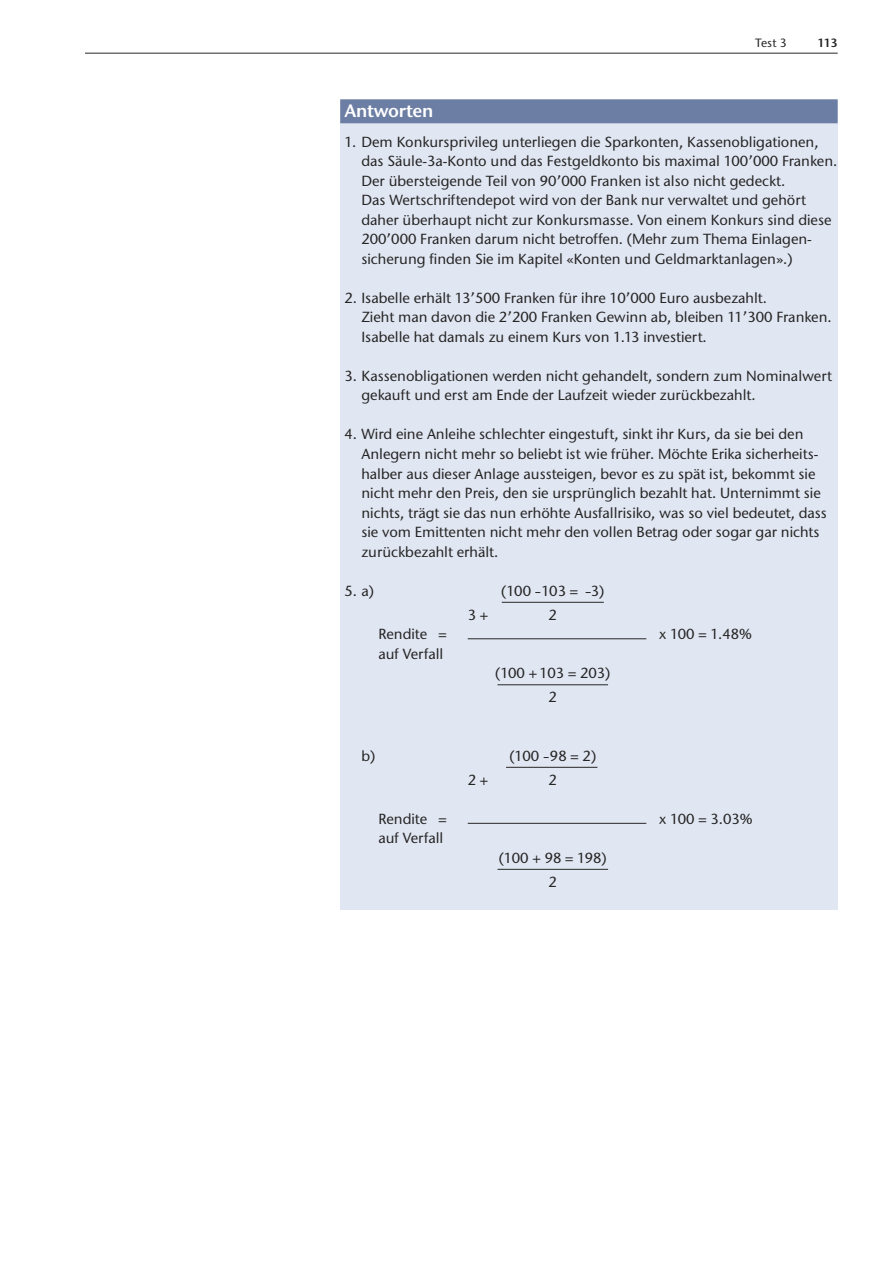
<style>
.page{position:relative;width:893px;height:1263px;background:#fff}
.page>*{position:absolute;margin:0;border:0;box-sizing:border-box;transform-origin:0 0}
.t1{font:18px "Stone Sans ITC Semi";letter-spacing:-.015em;color:#fff}
.t2{font:500 14.7px/19.5px "Stone Sans ITC";color:#272627}
.t3{font:500 12px "Stone Sans ITC";color:#272627}
.t4{font:12px "Stone Sans ITC Semi";color:#272627}
</style>
<div class="page">
<hr style="left:85px;top:53px;width:753px;height:1px;background:#272627">
<div style="left:340px;top:123px;width:498px;height:787px;background:#e1e7f2"></div>
<hr style="left:502px;top:602px;width:102px;height:1px;background:#272627">
<hr style="left:468px;top:638px;width:178px;height:1px;background:#272627">
<hr style="left:497px;top:684px;width:111px;height:1px;background:#272627">
<hr style="left:506px;top:767px;width:91px;height:1px;background:#272627">
<hr style="left:468px;top:823px;width:178px;height:1px;background:#272627">
<hr style="left:497px;top:869px;width:111px;height:1px;background:#272627">
<div style="left:340px;top:99px;width:498px;height:24px;background:#6c7ea3"></div>
<p class="t1" style="left:344px;top:99px;width:91px">Antworten</p>
<p class="t3" style="left:755px;top:35px;width:33px">Test 3</p>
<p class="t4" style="left:818px;top:35px;width:22px">113</p>
<p class="t2" style="left:361px;top:132px;width:477px;text-indent:-17px">1. Dem Konkursprivileg unterliegen die Sparkonten, Kassenobligationen, das Säule-3a-Konto und das Festgeldkonto bis maximal 100’000 Franken.<br>Der übersteigende Teil von 90’000 Franken ist also nicht gedeckt.<br>Das Wertschriftendepot wird von der Bank nur verwaltet und gehört daher überhaupt nicht zur Konkursmasse. Von einem Konkurs sind diese 200’000 Franken darum nicht betroffen. (Mehr zum Thema Einlagen&shy;sicherung finden Sie im Kapitel «Konten und Geldmarktanlagen».)</p>
<p class="t2" style="left:361px;top:288px;width:472px;text-indent:-17px">2. Isabelle erhält 13’500 Franken für ihre 10’000 Euro ausbezahlt.<br>Zieht man davon die 2’200 Franken Gewinn ab, bleiben 11’300 Franken.<br>Isabelle hat damals zu einem Kurs von 1.13 investiert.</p>
<p class="t2" style="left:361px;top:366px;width:472px;text-indent:-17px">3. Kassenobligationen werden nicht gehandelt, sondern zum Nominalwert gekauft und erst am Ende der Laufzeit wieder zurückbezahlt.</p>
<p class="t2" style="left:361px;top:424px;width:467px;text-indent:-17px">4. Wird eine Anleihe schlechter eingestuft, sinkt ihr Kurs, da sie bei den Anlegern nicht mehr so beliebt ist wie früher. Möchte Erika sicherheits&shy;halber aus dieser Anlage aussteigen, bevor es zu spät ist, bekommt sie nicht mehr den Preis, den sie ursprünglich bezahlt hat. Unternimmt sie nichts, trägt sie das nun erhöhte Ausfallrisiko, was so viel bedeutet, dass sie vom Emittenten nicht mehr den vollen Betrag oder sogar gar nichts zurückbezahlt erhält.</p>
<p class="t2" style="left:344px;top:580px;width:31px">5. a)</p>
<p class="t2" style="left:501px;top:580px;width:104px">(100 –103 = –3)</p>
<p class="t2" style="left:468px;top:604px;width:22px">3 +</p>
<p class="t2" style="left:549px;top:604px;width:10px">2</p>
<p class="t2" style="left:378px;top:624px;width:70px">Rendite =</p>
<p class="t2" style="left:659px;top:624px;width:94px">x 100 = 1.48%</p>
<p class="t2" style="left:378px;top:643px;width:67px">auf Verfall</p>
<p class="t2" style="left:495px;top:661px;width:117px;line-height:24px;text-align:center">(100 + 103 = 203)<br>2</p>
<p class="t2" style="left:361px;top:745px;width:15px">b)</p>
<p class="t2" style="left:509px;top:745px;width:88px">(100 –98 = 2)</p>
<p class="t2" style="left:468px;top:769px;width:22px">2 +</p>
<p class="t2" style="left:549px;top:769px;width:10px">2</p>
<p class="t2" style="left:378px;top:808px;width:70px">Rendite =</p>
<p class="t2" style="left:659px;top:808px;width:95px">x 100 = 3.03%</p>
<p class="t2" style="left:378px;top:828px;width:67px">auf Verfall</p>
<p class="t2" style="left:499px;top:845px;width:109px;line-height:24px;text-align:center">(100 + 98 = 198)<br>2</p>
</div>
